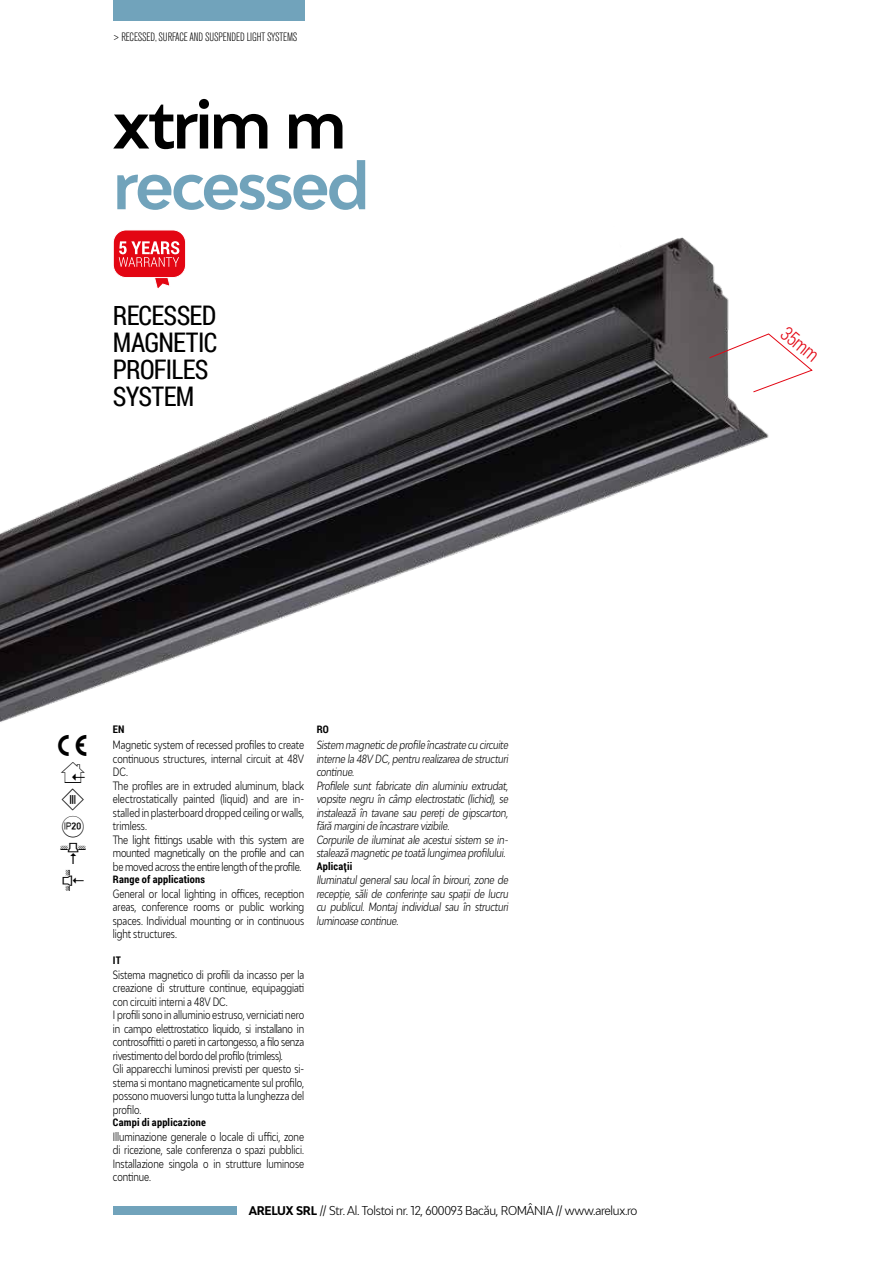
<style>
.page{position:relative;width:893px;height:1263px;background:#fff}
.page>*{position:absolute;margin:0;border:0;box-sizing:border-box;transform-origin:0 0}
.t1{font:600 63px "Adlinnaka";letter-spacing:-.05em;color:#71a3bb}
.t2{font:600 63px "Adlinnaka";letter-spacing:-.045em;color:#000}
.t3{font:27px/27px "Roboto Condensed";letter-spacing:-.03em;color:#000;scale:.95 1}
.t4{font:300 19.5px "Roboto Condensed";color:#e30613;scale:.95 1}
.t5{font:300 condensed 12px "Adlinnaka";letter-spacing:-.02em;color:#000}
.t6{font:300 condensed 12px "Akzidenz Grotesk Pro";letter-spacing:-.01em;color:#000}
.t7{font:300 condensed 11.25px/13.5px "Adlinnaka";letter-spacing:-.005em;color:#000;scale:.85 1}
.t8{font:italic 300 condensed 11.25px/13.5px "Adlinnaka";letter-spacing:-.01em;color:#000;scale:.85 1}
.t9{font:700 10.5px "Roboto Condensed";letter-spacing:.02em;color:#000}
.s1{font-weight:700}
</style>
<div class="page">
<img style="left:0;top:230px;width:769px;height:493px">
<svg style="left:708px;top:333px;width:105px;height:60px"></svg>
<div style="left:113px;top:230px;width:73px;height:48px;background:#e30613;border-radius:13px"></div>
<div style="left:113px;top:230px;width:73px;height:48px;border:1px solid #fff;border-radius:13px"></div>
<svg style="left:119px;top:241px;width:60px;height:50px"></svg>
<div style="left:113px;top:0;width:192px;height:20px;background:#71a3bb"></div>
<div style="left:113px;top:1206px;width:124px;height:9px;background:#71a3bb"></div>
<p class="t6" style="left:113px;top:29px;width:186px">&gt; RECESSED, SURFACE AND SUSPENDED LIGHT SYSTEMS</p>
<h1 class="t2" style="left:113px;top:84px;width:235px">xtrim m</h1>
<h1 class="t1" style="left:113px;top:145px;width:258px">recessed</h1>
<h2 class="t3" style="left:113px;top:301px;width:111px">RECESSED<br>MAGNETIC<br>PROFILES<br>SYSTEM</h2>
<p class="t9" style="left:113px;top:722px;width:13px">EN</p>
<p class="t7" style="left:113px;top:738px;width:226px">Magnetic system of recessed profiles to create continuous structures, internal circuit at 48V DC.<br>The profiles are in extruded aluminum, black electrostatically painted (liquid) and are in&shy;stalled in plasterboard dropped ceiling or walls, trimless.<br>The light fittings usable with this system are mounted magnetically on the profile and can be moved across the entire length of the profile.</p>
<p class="t9" style="left:113px;top:872px;width:94px">Range of applications</p>
<p class="t7" style="left:113px;top:887px;width:226px;text-align:justify">General or local lighting in offices, reception areas, conference rooms or public working spaces. Individual mounting or in continuous light structures.</p>
<p class="t9" style="left:113px;top:953px;width:10px">IT</p>
<p class="t7" style="left:113px;top:968px;width:226px">Sistema magnetico di profili da incasso per la creazione di strutture continue, equipaggiati con circuiti interni a 48V DC.<br>I profili sono in alluminio estruso, verniciati nero in campo elettrostatico liquido, si installano in controsoffitti o pareti in cartongesso, a filo senza rivestimento del bordo del profilo (trimless).<br>Gli apparecchi luminosi previsti per questo si&shy;stema si montano magneticamente sul profilo, possono muoversi lungo tutta la lunghezza del profilo.</p>
<p class="t9" style="left:113px;top:1115px;width:94px">Campi di applicazione</p>
<p class="t7" style="left:113px;top:1130px;width:226px;text-align:justify">Illuminazione generale o locale di uffici, zone di ricezione, sale conferenza o spazi pubblici.<br>Installazione singola o in strutture luminose continue.</p>
<p class="t9" style="left:317px;top:722px;width:14px">RO</p>
<p class="t8" style="left:317px;top:738px;width:227px">Sistem magnetic de profile încastrate cu circuite interne la 48V DC, pentru realizarea de structuri continue.<br>Profilele sunt fabricate din aluminiu extrudat, vopsite negru în câmp electrostatic (lichid), se instalează în tavane sau pereți de gipscarton, fără margini de încastrare vizibile.<br>Corpurile de iluminat ale acestui sistem se in&shy;stalează magnetic pe toată lungimea profilului.</p>
<p class="t9" style="left:317px;top:859px;width:37px">Aplicații</p>
<p class="t8" style="left:317px;top:873px;width:227px;text-align:justify">Iluminatul general sau local în birouri, zone de recepție, săli de conferințe sau spații de lucru cu publicul. Montaj individual sau în structuri luminoase continue.</p>
<p class="t5" style="left:249px;top:1203px;width:390px"><span class="s1">ARELUX SRL</span> // Str. Al. Tolstoi nr. 12, 600093 Bacău, ROMÂNIA // www.arelux.ro</p>
<h3 class="t4" style="left:792px;top:320px;width:47px;rotate:40deg">35mm</h3>
</div>
